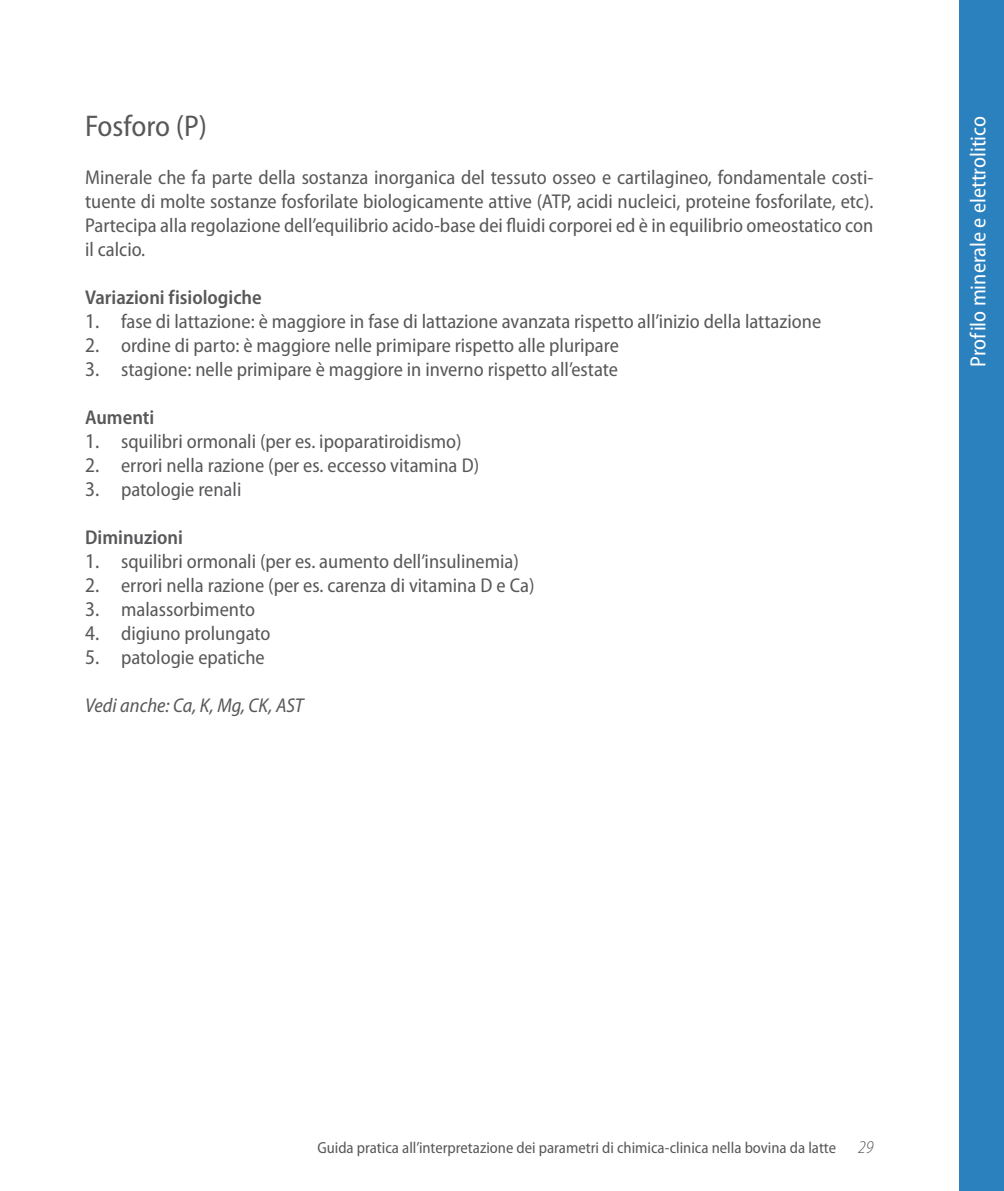
<style>
.page{position:relative;width:1004px;height:1191px;background:#fff}
.page>*{position:absolute;margin:0;border:0;box-sizing:border-box;transform-origin:0 0}
.t1{font:semi-condensed 30px "Myriad Pro";letter-spacing:-.005em;color:#58585a}
.t2{font:semi-condensed 22px "Myriad Pro";color:#fff}
.t3{font:semi-condensed 20px/24px "Myriad Pro";color:#58585a;text-align:justify}
.t4{font:600 semi-condensed 20px "Myriad Pro";color:#58585a}
.t5{font:italic semi-condensed 20px "Myriad Pro";color:#58585a}
.t6{font:semi-condensed 16px "Myriad Pro";color:#58585a}
.s1{font-size:21px}
.s2{font-weight:300;font-style:italic;font-size:18px}
</style>
<div class="page">
<div style="left:958px;top:0;width:45px;height:1191px;background:#2b80be"></div>
<h1 class="t1" style="left:85px;top:107px;width:124px">Fosforo (P)</h1>
<p class="t3" style="left:85px;top:165px;width:790px">Minerale che fa parte della sostanza inorganica del tessuto osseo e cartilagineo, fondamentale costi&shy;tuente di molte sostanze fosforilate biologicamente attive (ATP, acidi nucleici, proteine fosforilate, etc).<br>Partecipa alla regolazione dell’equilibrio acido-base dei fluidi corporei ed è in equilibrio omeostatico con il calcio.</p>
<p class="t4" style="left:85px;top:285px;width:178px">Variazioni fisiologiche</p>
<p class="t3" style="left:85px;top:309px;width:737px"><span class="s1">1.</span> fase di lattazione: è maggiore in fase di lattazione avanzata rispetto all’inizio della lattazione</p>
<p class="t3" style="left:85px;top:333px;width:535px"><span class="s1">2.</span> ordine di parto: è maggiore nelle primipare rispetto alle pluripare</p>
<p class="t3" style="left:85px;top:357px;width:534px"><span class="s1">3.</span> stagione: nelle primipare è maggiore in inverno rispetto all’estate</p>
<p class="t4" style="left:85px;top:405px;width:71px">Aumenti</p>
<p class="t3" style="left:85px;top:429px;width:378px"><span class="s1">1.</span> squilibri ormonali (per es. ipoparatiroidismo)</p>
<p class="t3" style="left:85px;top:453px;width:395px"><span class="s1">2.</span> errori nella razione (per es. eccesso vitamina d)</p>
<p class="t3" style="left:85px;top:477px;width:158px"><span class="s1">3.</span> patologie renali</p>
<p class="t4" style="left:85px;top:525px;width:99px">Diminuzioni</p>
<p class="t3" style="left:85px;top:549px;width:435px"><span class="s1">1.</span> squilibri ormonali (per es. aumento dell’insulinemia)</p>
<p class="t3" style="left:85px;top:573px;width:451px"><span class="s1">2.</span> errori nella razione (per es. carenza di vitamina d e ca)</p>
<p class="t3" style="left:85px;top:597px;width:171px"><span class="s1">3.</span> malassorbimento</p>
<p class="t3" style="left:85px;top:621px;width:187px"><span class="s1">4.</span> digiuno prolungato</p>
<p class="t3" style="left:85px;top:645px;width:181px"><span class="s1">5.</span> patologie epatiche</p>
<p class="t5" style="left:85px;top:693px;width:220px">Vedi anche: Ca, K, Mg, CK, AST</p>
<p class="t2" style="left:964px;top:366px;width:252px;rotate:-90deg">Profilo minerale e elettrolitico</p>
<p class="t6" style="left:317px;top:1138px;width:557px">Guida pratica all’interpretazione dei parametri di chimica-clinica nella bovina da latte <span class="s2">29</span></p>
</div>
